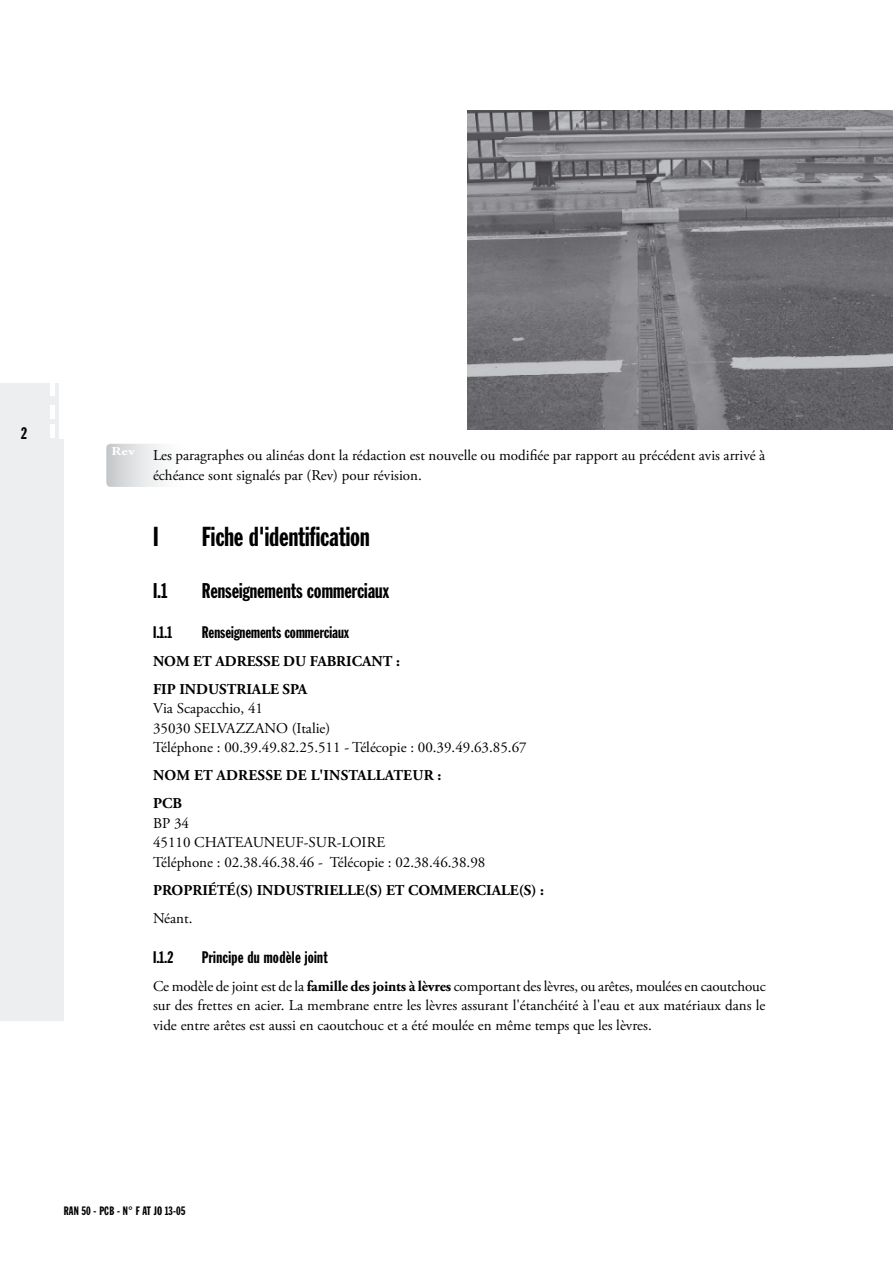
<style>
.page{position:relative;width:893px;height:1263px;background:#fff}
.page>*{position:absolute;margin:0;border:0;box-sizing:border-box;transform-origin:0 0}
.t1{font:27px "Franklin Gothic Extra Cond";color:#000}
.t2{font:21px "Franklin Gothic Extra Cond";color:#000}
.t3{font:16.5px "Franklin Gothic Extra Cond";color:#000}
.t4{font:16.5px "Franklin Gothic Extra Cond";letter-spacing:.02em;color:#000}
.t5{font:15px/19.5px "Adobe Garamond Pro";color:#000}
.t6{font:700 15px/28px "Adobe Garamond Pro";color:#000}
.t7{font:12px "Franklin Gothic Extra Cond";letter-spacing:.02em;color:#000}
.s1{font-weight:700}
</style>
<div class="page">
<div style="left:0;top:383px;width:64px;height:637px;background:#edeeef"></div>
<div style="left:59px;top:383px;width:5px;height:55px;background:#fff"></div>
<div style="left:50px;top:382px;width:5px;height:14px;background:#fff"></div>
<div style="left:50px;top:405px;width:5px;height:13px;background:#fff"></div>
<div style="left:50px;top:425px;width:5px;height:13px;background:#fff"></div>
<svg style="left:106px;top:444px;width:55px;height:43px"></svg>
<img style="left:468px;top:110px;width:425px;height:319px">
<p class="t3" style="left:21px;top:424px;width:7px">2</p>
<p class="t5" style="left:153px;top:446px;width:614px;text-indent:-42px"><sup>Rev</sup> Les paragraphes ou alinéas dont la rédaction est nouvelle ou modifiée par rapport au précédent avis arrivé à échéance sont signalés par (Rev) pour révision.</p>
<h1 class="t1" style="left:153px;top:522px;width:7px">I</h1>
<h1 class="t1" style="left:202px;top:522px;width:169px">Fiche d'identification</h1>
<h2 class="t2" style="left:153px;top:580px;width:16px">I.1</h2>
<h2 class="t2" style="left:202px;top:580px;width:189px">Renseignements commerciaux</h2>
<p class="t3" style="left:153px;top:623px;width:20px">I.1.1</p>
<p class="t3" style="left:202px;top:623px;width:149px">Renseignements commerciaux</p>
<p class="t6" style="left:153px;top:647px;width:248px">NOM ET ADRESSE DU FABRICANT :<br>FIP INDUSTRIALE SPA</p>
<p class="t5" style="left:153px;top:699px;width:375px">Via Scapacchio, 41<br>35030 SELVAZZANO (Italie)<br>Téléphone : 00.39.49.82.25.511 - Télécopie : 00.39.49.63.85.67</p>
<p class="t6" style="left:153px;top:762px;width:290px">NOM ET ADRESSE De l'INSTALLATEUR :<br>PCB</p>
<p class="t5" style="left:153px;top:814px;width:334px">BP 34<br>45110 CHATEAUNEUF-SUR-LOIRE<br>Téléphone : 02.38.46.38.46 - Télécopie : 02.38.46.38.98</p>
<p class="t6" style="left:153px;top:876px;width:393px">PROPRIÉTÉ(S) INDUSTRIELLE(S) ET COMMERCIALE(S) :</p>
<p class="t5" style="left:153px;top:909px;width:41px">Néant.</p>
<p class="t3" style="left:153px;top:948px;width:22px">I.1.2</p>
<p class="t4" style="left:202px;top:948px;width:127px">Principe du modèle joint</p>
<p class="t5" style="left:153px;top:976px;width:614px;text-align:justify">Ce modèle de joint est de la <span class="s1">famille des joints à lèvres</span> comportant des lèvres, ou arêtes, moulées en caoutchouc sur des frettes en acier. La membrane entre les lèvres assurant l'étanchéité à l'eau et aux matériaux dans le vide entre arêtes est aussi en caoutchouc et a été moulée en même temps que les lèvres.</p>
<p class="t7" style="left:64px;top:1205px;width:123px">RAN 50 - PCB - N° F AT JO 13-05</p>
</div>
